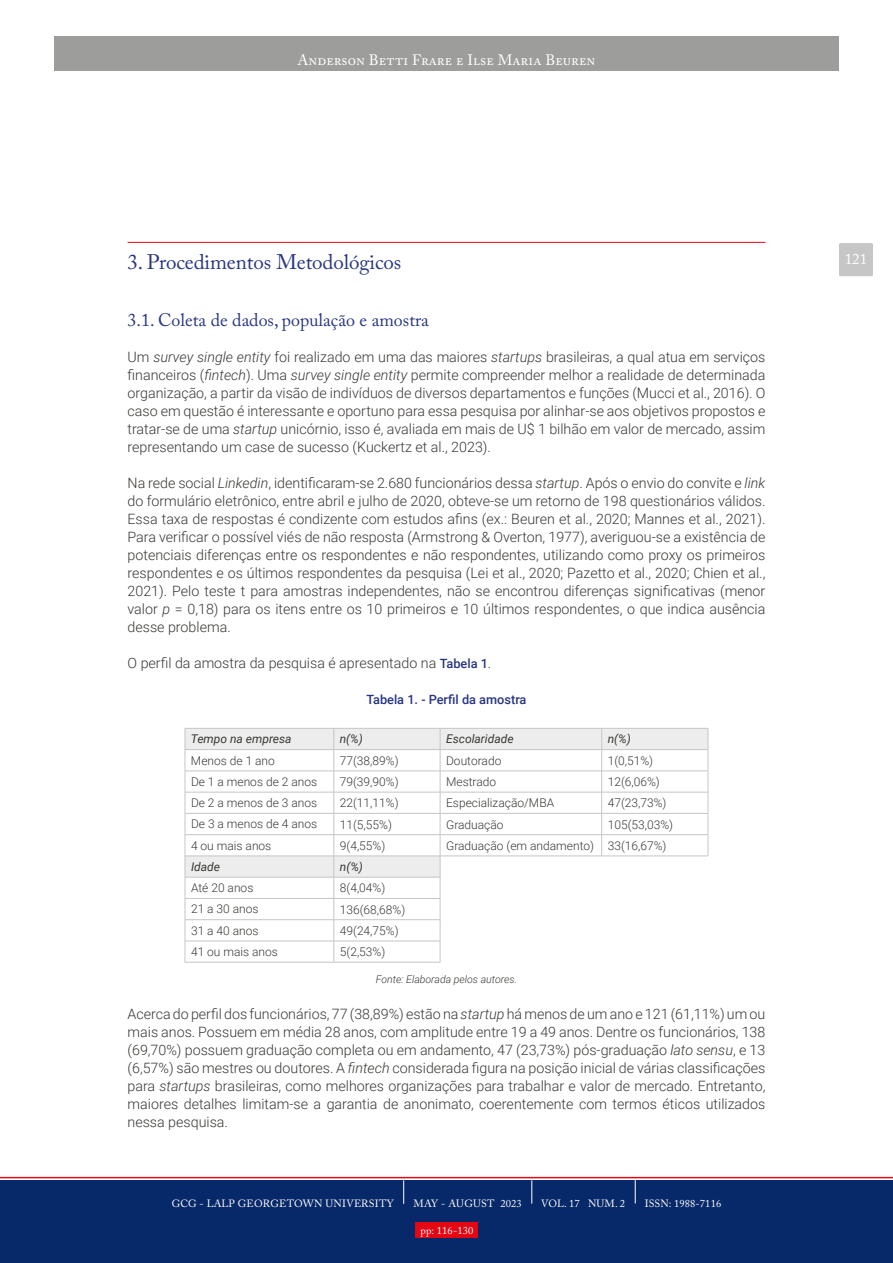
<style>
.page{position:relative;width:893px;height:1263px;background:#fff}
.page>*{position:absolute;margin:0;border:0;box-sizing:border-box;transform-origin:0 0}
.t1{font:21px "Adobe Caslon Pro";letter-spacing:-.005em;color:#283583}
.t2{font:18px "Adobe Caslon Pro";color:#283583}
.t3{font:15px "Adobe Caslon Pro";letter-spacing:.005em;color:#fff}
.t4{font:300 14.25px/18px "Roboto";color:#3a3835;text-align:justify}
.t5{font:500 12.75px "Roboto";color:#283583}
.t6{font:300 12px "Roboto";color:#3a3835}
.t7{font:italic 12px "Roboto";color:#3a3835}
.t8{font:10.5px "Adobe Caslon Pro";letter-spacing:.01em;color:#fff}
.t9{font:italic 300 10.5px "Roboto";color:#3a3835}
.s1{font-style:italic}
.s2{font-weight:500;font-size:12.75px;color:#283583}
</style>
<div class="page">
<div style="left:54px;top:37px;width:785px;height:34px;background:#9d9d9c"></div>
<div style="left:0;top:1180px;width:893px;height:83px;background:#082969"></div>
<div style="left:416px;top:1222px;width:62px;height:15px;background:#e30613"></div>
<div style="left:839px;top:243px;width:34px;height:33px;background:#c6c6c6;border-radius:2px"></div>
<hr style="left:128px;top:242px;width:637px;height:1px;background:#e30613">
<svg style="left:0;top:1177px;width:893px;height:27px"></svg>
<svg style="left:186px;top:729px;width:522px;height:148px"></svg>
<hr style="left:185px;top:728px;width:149px;height:1px;background:#c6c6c6">
<hr style="left:334px;top:728px;width:106px;height:1px;background:#c6c6c6">
<hr style="left:440px;top:728px;width:162px;height:1px;background:#c6c6c6">
<hr style="left:602px;top:728px;width:106px;height:1px;background:#c6c6c6">
<hr style="left:185px;top:749px;width:149px;height:1px;background:#c6c6c6">
<hr style="left:334px;top:749px;width:106px;height:1px;background:#c6c6c6">
<hr style="left:440px;top:749px;width:162px;height:1px;background:#c6c6c6">
<hr style="left:602px;top:749px;width:106px;height:1px;background:#c6c6c6">
<hr style="left:185px;top:771px;width:149px;height:1px;background:#c6c6c6">
<hr style="left:334px;top:771px;width:106px;height:1px;background:#c6c6c6">
<hr style="left:440px;top:771px;width:162px;height:1px;background:#c6c6c6">
<hr style="left:602px;top:771px;width:106px;height:1px;background:#c6c6c6">
<hr style="left:185px;top:792px;width:149px;height:1px;background:#c6c6c6">
<hr style="left:334px;top:792px;width:106px;height:1px;background:#c6c6c6">
<hr style="left:440px;top:792px;width:162px;height:1px;background:#c6c6c6">
<hr style="left:602px;top:792px;width:106px;height:1px;background:#c6c6c6">
<hr style="left:185px;top:813px;width:149px;height:1px;background:#c6c6c6">
<hr style="left:334px;top:813px;width:106px;height:1px;background:#c6c6c6">
<hr style="left:440px;top:813px;width:162px;height:1px;background:#c6c6c6">
<hr style="left:602px;top:813px;width:106px;height:1px;background:#c6c6c6">
<hr style="left:185px;top:834px;width:149px;height:1px;background:#c6c6c6">
<hr style="left:334px;top:834px;width:106px;height:1px;background:#c6c6c6">
<hr style="left:440px;top:834px;width:162px;height:1px;background:#c6c6c6">
<hr style="left:602px;top:834px;width:106px;height:1px;background:#c6c6c6">
<svg style="left:601px;top:729px;width:1px;height:127px"></svg>
<svg style="left:708px;top:728px;width:1px;height:128px"></svg>
<hr style="left:185px;top:856px;width:149px;height:1px;background:#c6c6c6">
<hr style="left:334px;top:856px;width:106px;height:1px;background:#c6c6c6">
<hr style="left:440px;top:856px;width:162px;height:1px;background:#c6c6c6">
<hr style="left:602px;top:856px;width:106px;height:1px;background:#c6c6c6">
<hr style="left:185px;top:877px;width:149px;height:1px;background:#c6c6c6">
<hr style="left:334px;top:877px;width:106px;height:1px;background:#c6c6c6">
<hr style="left:185px;top:898px;width:149px;height:1px;background:#c6c6c6">
<hr style="left:334px;top:898px;width:106px;height:1px;background:#c6c6c6">
<hr style="left:185px;top:919px;width:149px;height:1px;background:#c6c6c6">
<hr style="left:334px;top:919px;width:106px;height:1px;background:#c6c6c6">
<hr style="left:185px;top:941px;width:149px;height:1px;background:#c6c6c6">
<svg style="left:185px;top:729px;width:1px;height:233px"></svg>
<hr style="left:334px;top:941px;width:106px;height:1px;background:#c6c6c6">
<svg style="left:334px;top:729px;width:1px;height:233px"></svg>
<svg style="left:440px;top:729px;width:1px;height:233px"></svg>
<hr style="left:185px;top:962px;width:149px;height:1px;background:#c6c6c6">
<hr style="left:334px;top:962px;width:106px;height:1px;background:#c6c6c6">
<p class="t3" style="left:297px;top:51px;width:300px">Anderson Betti Frare e Ilse Maria Beuren</p>
<h1 class="t1" style="left:128px;top:250px;width:275px">3. Procedimentos Metodológicos</h1>
<p class="t2" style="left:128px;top:309px;width:303px">3.1. Coleta de dados, população e amostra</p>
<p class="t4" style="left:128px;top:347px;width:639px">Um <span class="s1">survey single entity</span> foi realizado em uma das maiores <span class="s1">startups</span> brasileiras, a qual atua em serviços financeiros (<span class="s1">fintech</span>). Uma <span class="s1">survey single entity</span> permite compreender melhor a realidade de determinada organização, a partir da visão de indivíduos de diversos departamentos e funções (Mucci et al., 2016). O caso em questão é interessante e oportuno para essa pesquisa por alinhar-se aos objetivos propostos e tratar-se de uma <span class="s1">startup</span> unicórnio, isso é, avaliada em mais de U$ 1 bilhão em valor de mercado, assim representando um case de sucesso (Kuckertz et al., 2023).</p>
<p class="t4" style="left:128px;top:473px;width:639px">Na rede social <span class="s1">Linkedin</span>, identificaram-se 2.680 funcionários dessa <span class="s1">startup</span>. Após o envio do convite e <span class="s1">link </span>do formulário eletrônico, entre abril e julho de 2020, obteve-se um retorno de 198 questionários válidos.<br>Essa taxa de respostas é condizente com estudos afins (ex.: Beuren et al., 2020; Mannes et al., 2021).<br>Para verificar o possível viés de não resposta (Armstrong &amp; Overton, 1977), averiguou-se a existência de potenciais diferenças entre os respondentes e não respondentes, utilizando como proxy os primeiros respondentes e os últimos respondentes da pesquisa (Lei et al., 2020; Pazetto et al., 2020; Chien et al., 2021). Pelo teste t para amostras independentes, não se encontrou diferenças significativas (menor valor <span class="s1">p</span> = 0,18) para os itens entre os 10 primeiros e 10 últimos respondentes, o que indica ausência desse problema.</p>
<p class="t4" style="left:128px;top:653px;width:365px">O perfil da amostra da pesquisa é apresentado na <span class="s2">Tabela 1</span>.</p>
<p class="t5" style="left:366px;top:691px;width:162px">Tabela 1. - Perfil da amostra</p>
<p class="t7" style="left:191px;top:731px;width:102px">Tempo na empresa</p>
<p class="t7" style="left:340px;top:731px;width:25px">n(%)</p>
<p class="t7" style="left:446px;top:731px;width:69px">Escolaridade</p>
<p class="t7" style="left:608px;top:731px;width:25px">n(%)</p>
<p class="t6" style="left:191px;top:752px;width:85px">Menos de 1 ano</p>
<p class="t6" style="left:340px;top:752px;width:60px">77(38,89%)</p>
<p class="t6" style="left:446px;top:752px;width:57px">Doutorado</p>
<p class="t6" style="left:608px;top:752px;width:47px">1(0,51%)</p>
<p class="t6" style="left:191px;top:773px;width:128px">De 1 a menos de 2 anos</p>
<p class="t6" style="left:340px;top:773px;width:60px">79(39,90%)</p>
<p class="t6" style="left:446px;top:773px;width:52px">Mestrado</p>
<p class="t6" style="left:608px;top:773px;width:54px">12(6,06%)</p>
<p class="t6" style="left:191px;top:794px;width:128px">De 2 a menos de 3 anos</p>
<p class="t6" style="left:340px;top:795px;width:60px">22(11,11%)</p>
<p class="t6" style="left:446px;top:795px;width:110px">Especialização/MBA</p>
<p class="t6" style="left:608px;top:795px;width:60px">47(23,73%)</p>
<p class="t6" style="left:191px;top:816px;width:128px">De 3 a menos de 4 anos</p>
<p class="t6" style="left:340px;top:816px;width:54px">11(5,55%)</p>
<p class="t6" style="left:446px;top:816px;width:59px">Graduação</p>
<p class="t6" style="left:608px;top:816px;width:67px">105(53,03%)</p>
<p class="t6" style="left:191px;top:837px;width:82px">4 ou mais anos</p>
<p class="t6" style="left:340px;top:837px;width:47px">9(4,55%)</p>
<p class="t6" style="left:446px;top:837px;width:222px">Graduação (em andamento) 33(16,67%)</p>
<p class="t7" style="left:191px;top:858px;width:31px">Idade</p>
<p class="t7" style="left:340px;top:858px;width:25px">n(%)</p>
<p class="t6" style="left:191px;top:879px;width:64px">Até 20 anos</p>
<p class="t6" style="left:340px;top:880px;width:47px">8(4,04%)</p>
<p class="t6" style="left:191px;top:901px;width:69px">21 a 30 anos</p>
<p class="t6" style="left:340px;top:901px;width:67px">136(68,68%)</p>
<p class="t6" style="left:191px;top:922px;width:69px">31 a 40 anos</p>
<p class="t6" style="left:340px;top:922px;width:60px">49(24,75%)</p>
<p class="t6" style="left:191px;top:943px;width:88px">41 ou mais anos</p>
<p class="t6" style="left:340px;top:943px;width:47px">5(2,53%)</p>
<p class="t9" style="left:376px;top:972px;width:143px">Fonte: Elaborada pelos autores.</p>
<p class="t4" style="left:128px;top:1005px;width:639px">Acerca do perfil dos funcionários, 77 (38,89%) estão na <span class="s1">startup</span> há menos de um ano e 121 (61,11%) um ou mais anos. Possuem em média 28 anos, com amplitude entre 19 a 49 anos. Dentre os funcionários, 138 (69,70%) possuem graduação completa ou em andamento, 47 (23,73%) pós-graduação <span class="s1">lato sensu</span>, e 13 (6,57%) são mestres ou doutores. A <span class="s1">fintech</span> considerada figura na posição inicial de várias classificações para <span class="s1">startups</span> brasileiras, como melhores organizações para trabalhar e valor de mercado. Entretanto, maiores detalhes limitam-se a garantia de anonimato, coerentemente com termos éticos utilizados nessa pesquisa.</p>
<p class="t8" style="left:172px;top:1197px;width:224px">GCG - LALP GEORGETOWN UNIVERSITY</p>
<p class="t8" style="left:414px;top:1197px;width:110px">MAY - AUGUST 2023</p>
<p class="t8" style="left:541px;top:1197px;width:85px">VOL. 17 NUM. 2</p>
<p class="t8" style="left:645px;top:1197px;width:78px">ISSN: 1988-7116</p>
<p class="t8" style="left:421px;top:1224px;width:54px">pp: 116-130</p>
<p class="t3" style="left:845px;top:250px;width:24px">121</p>
</div>
